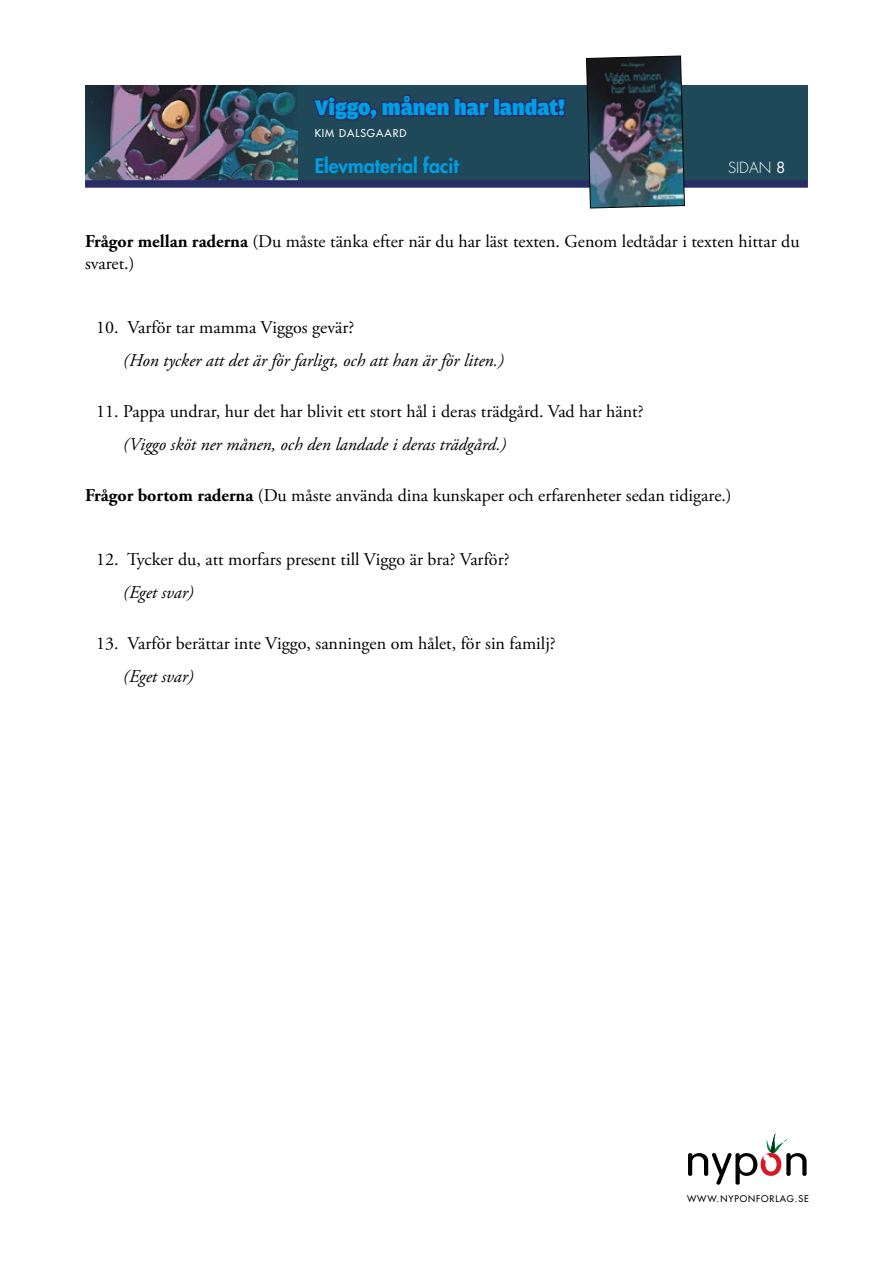
<style>
.page{position:relative;width:893px;height:1263px;background:#fff}
.page>*{position:absolute;margin:0;border:0;box-sizing:border-box;transform-origin:0 0}
.t1{font:900 22.5px "Amplitude";color:#009fe3}
.t2{font:800 19.5px "Futura LT";color:#009fe3}
.t3{font:18px/21.6px "Adobe Garamond Pro";color:#000}
.t4{font:italic 18px "Adobe Garamond Pro";color:#000}
.t5{font:300 15px "Futura Std";color:#fff}
.t6{font:10.5px "Futura LT";letter-spacing:.09em;color:#fff}
.t7{font:9px "Futura LT";letter-spacing:.1em;color:#000}
.s1{font-weight:400}
.s2{font-weight:700}
</style>
<div class="page">
<div style="left:85px;top:85px;width:723px;height:95px;background:#1f4959"></div>
<img style="left:85px;top:85px;width:213px;height:95px">
<svg style="left:313px;top:94px;width:253px;height:27px"></svg>
<div style="left:85px;top:180px;width:723px;height:8px;background:#292d66"></div>
<img style="left:586px;top:55px;width:99px;height:154px">
<svg style="left:688px;top:1133px;width:119px;height:52px"></svg>
<p class="t1" style="left:315px;top:95px;width:252px">Viggo, månen har landat!</p>
<p class="t6" style="left:315px;top:126px;width:93px">KIM DALSGAARD</p>
<p class="t2" style="left:315px;top:153px;width:146px">Elevmaterial facit</p>
<p class="t5" style="left:728px;top:158px;width:59px">SIDAN <span class="s1">8</span></p>
<p class="t3" style="left:85px;top:231px;width:716px"><span class="s2">Frågor mellan raderna</span> (Du måste tänka efter när du har läst texten. Genom ledtådar i texten hittar du svaret.)</p>
<p class="t3" style="left:96px;top:317px;width:259px">10. Varför tar mamma Viggos gevär?</p>
<p class="t4" style="left:123px;top:349px;width:382px">(Hon tycker att det är för farligt, och att han är för liten.)</p>
<p class="t3" style="left:96px;top:401px;width:549px">11. Pappa undrar, hur det har blivit ett stort hål i deras trädgård. Vad har hänt?</p>
<p class="t4" style="left:123px;top:433px;width:384px">(Viggo sköt ner månen, och den landade i deras trädgård.)</p>
<p class="t3" style="left:85px;top:485px;width:648px"><span class="s2">Frågor bortom raderna</span> (Du måste använda dina kunskaper och erfarenheter sedan tidigare.)</p>
<p class="t3" style="left:96px;top:549px;width:415px">12. Tycker du, att morfars present till Viggo är bra? Varför?</p>
<p class="t4" style="left:123px;top:582px;width:72px">(Eget svar)</p>
<p class="t3" style="left:96px;top:634px;width:461px">13. Varför berättar inte Viggo, sanningen om hålet, för sin familj?</p>
<p class="t4" style="left:123px;top:666px;width:72px">(Eget svar)</p>
<p class="t7" style="left:687px;top:1193px;width:123px">WWW.NYPONFORLAG.SE</p>
</div>
